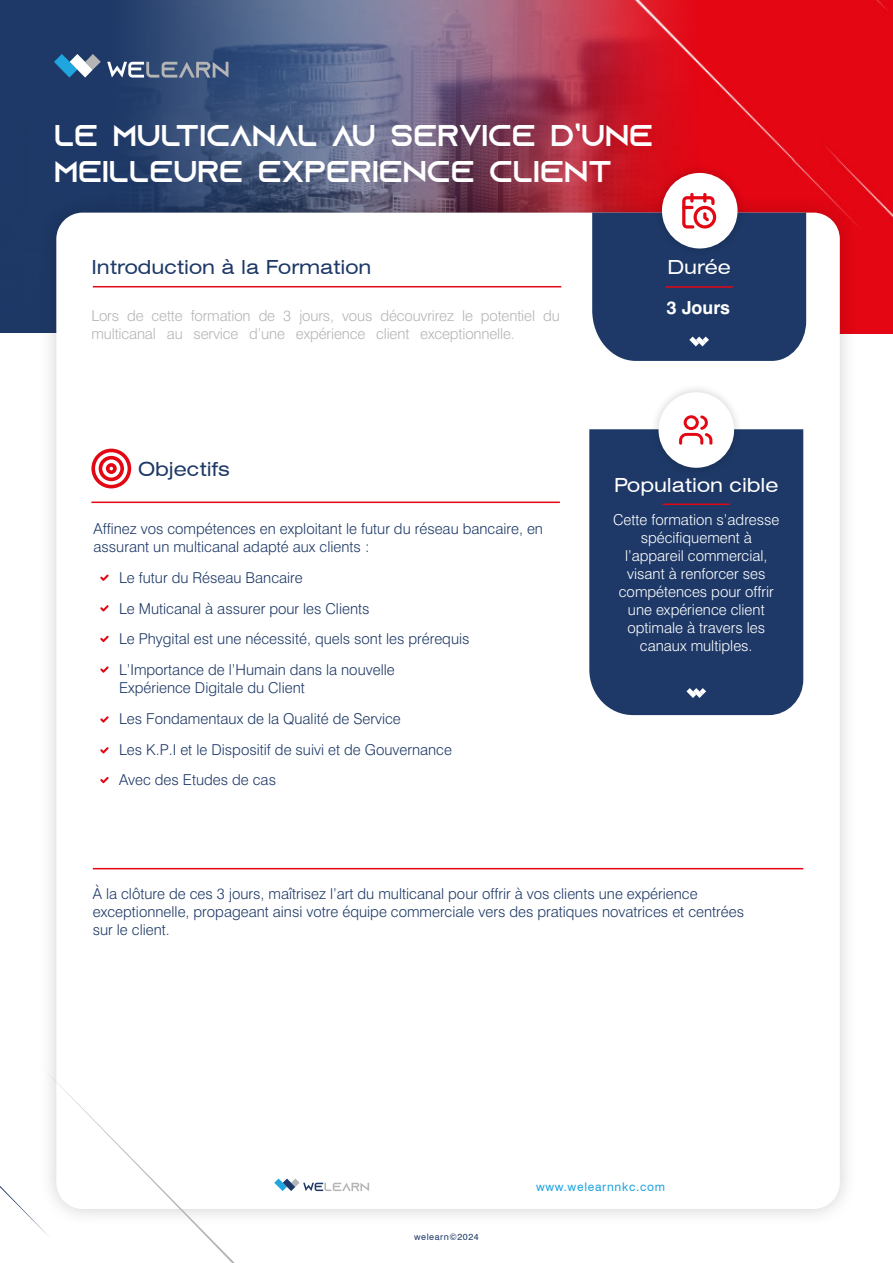
<style>
.page{position:relative;width:893px;height:1263px;background:#fff}
.page>*{position:absolute;margin:0;border:0;box-sizing:border-box;transform-origin:0 0}
.t1{font:30px/36px "Azonix";color:#fff}
.t2{font:expanded 19.5px "Swiss 721 BT";color:#1e3967}
.t3{font:expanded 19.5px "Swiss 721 BT";color:#fff}
.t4{font:700 18px "Swiss 721 BT";color:#fff}
.t5{font:300 15px/30.8px "Swiss 721 BT";color:#1e3967}
.t6{font:300 15px/18px "Swiss 721 BT";color:#fff;text-align:center}
.t7{font:300 15px/18px "Swiss 721 BT";letter-spacing:-.01em;color:#b5b5b5}
.t8{font:12px "Swiss 721 BT";letter-spacing:.06em;color:#20a5df}
.t9{font:9px "Swiss 721 BT";letter-spacing:.06em;color:#1e3967}
</style>
<div class="page">
<img style="left:0;top:0;width:893px;height:334px">
<svg style="left:54px;top:54px;width:47px;height:24px"></svg>
<svg style="left:107px;top:62px;width:121px;height:16px;background:#6d7c97"></svg>
<div style="left:38px;top:194px;width:820px;height:1034px;background:#000;opacity:.19"></div>
<div style="left:56px;top:213px;width:784px;height:996px;background:#fff;border-radius:26px"></div>
<hr style="left:93px;top:286px;width:468px;height:1px;background:#e30613">
<hr style="left:91px;top:502px;width:469px;height:1px;background:#e30613">
<hr style="left:93px;top:868px;width:710px;height:1px;background:#e30613">
<svg style="left:274px;top:1178px;width:95px;height:13px"></svg>
<svg style="left:0;top:1064px;width:235px;height:199px"></svg>
<svg style="left:91px;top:449px;width:40px;height:39px"></svg>
<div style="left:589px;top:429px;width:214px;height:286px;background:#1e3967"></div>
<hr style="left:663px;top:503px;width:67px;height:2px;background:#e30613">
<div style="left:649px;top:383px;width:94px;height:94px;background:#000;opacity:.19"></div>
<div style="left:658px;top:392px;width:76px;height:76px;background:#fff;border-radius:50%"></div>
<svg style="left:679px;top:415px;width:33px;height:30px"></svg>
<div style="left:653px;top:164px;width:93px;height:94px;background:#000;opacity:.19"></div>
<div style="left:662px;top:173px;width:75px;height:75px;background:#fff;border-radius:50%"></div>
<svg style="left:592px;top:193px;width:214px;height:168px;background:#474a70"></svg>
<svg style="left:100px;top:716px;width:9px;height:7px"></svg>
<svg style="left:100px;top:747px;width:9px;height:6px"></svg>
<svg style="left:100px;top:777px;width:9px;height:6px"></svg>
<svg style="left:100px;top:574px;width:9px;height:7px"></svg>
<svg style="left:100px;top:605px;width:9px;height:6px"></svg>
<svg style="left:100px;top:636px;width:9px;height:6px"></svg>
<svg style="left:100px;top:666px;width:9px;height:7px"></svg>
<svg style="left:686px;top:688px;width:20px;height:10px"></svg>
<h1 class="t1" style="left:54px;top:119px;width:601px">LE MULTICANAL AU SERVICE D’UNE<br>MEILLEURE EXPÉRIENCE CLIENT</h1>
<h2 class="t2" style="left:91px;top:255px;width:281px">Introduction à la Formation</h2>
<p class="t7" style="left:91px;top:306px;width:470px">Lors de cette formation de 3 jours, vous découvrirez le potentiel du multicanal au service d’une expérience client exceptionnelle.</p>
<h2 class="t3" style="left:667px;top:255px;width:65px">Durée</h2>
<p class="t4" style="left:666px;top:297px;width:65px">3 Jours</p>
<h2 class="t2" style="left:138px;top:457px;width:93px">Objectifs</h2>
<p class="t5" style="left:94px;top:520px;width:451px;line-height:18px">Affinez vos compétences en exploitant le futur du réseau bancaire, en assurant un multicanal adapté aux clients :</p>
<p class="t5" style="left:119px;top:562px;width:352px">Le futur du Réseau Bancaire<br>Le Muticanal à assurer pour les Clients<br>Le Phygital est une nécessité, quels sont les prérequis L’Importance de l’Humain dans la nouvelle</p>
<p class="t5" style="left:119px;top:672px;width:334px">Expérience Digitale du Client<br>Les Fondamentaux de la Qualité de Service<br>Les K.P.I et le Dispositif de suivi et de Gouvernance Avec des Etudes de cas</p>
<h2 class="t3" style="left:614px;top:473px;width:166px">Population cible</h2>
<p class="t6" style="left:613px;top:511px;width:168px">Cette formation s’adresse spécifiquement à l’appareil commercial, visant à renforcer ses compétences pour offrir une expérience client optimale à travers les canaux multiples.</p>
<p class="t5" style="left:93px;top:884px;width:653px;line-height:18px">À la clôture de ces 3 jours, maîtrisez l’art du multicanal pour offrir à vos clients une expérience exceptionnelle, propageant ainsi votre équipe commerciale vers des pratiques novatrices et centrées sur le client.</p>
<p class="t9" style="left:414px;top:1231px;width:66px">welearn©2024</p>
<p class="t8" style="left:536px;top:1179px;width:131px">www.welearnnkc.com</p>
</div>
